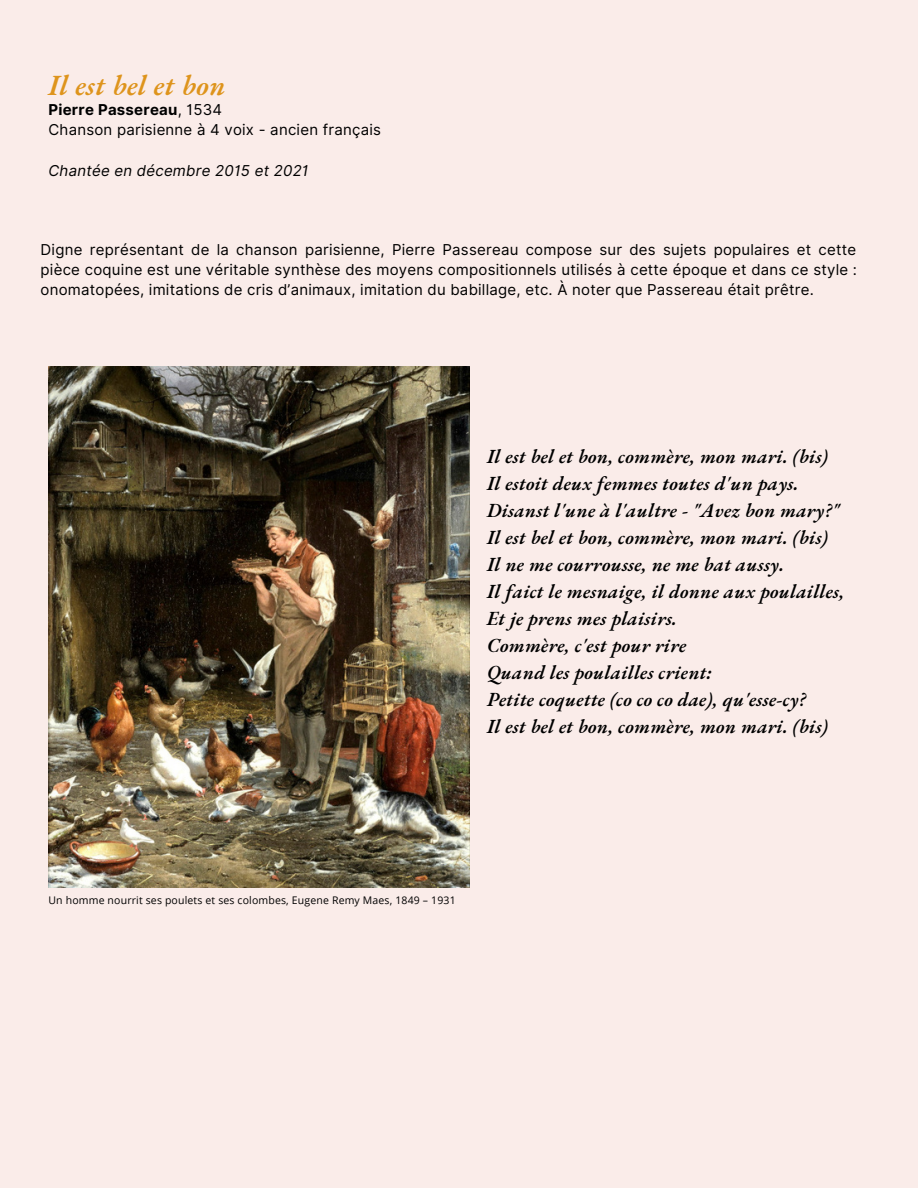
<style>
.page{position:relative;width:918px;height:1188px;background:#faece9}
.page>*{position:absolute;margin:0;border:0;box-sizing:border-box;transform-origin:0 0}
.t1{font:italic 600 28.5px "EB Garamond";letter-spacing:.015em;color:#de941c}
.t2{font:italic 600 19.5px "EB Garamond";letter-spacing:.015em;color:#000}
.t3{font:15px/20.2px "Inter";letter-spacing:.015em;color:#000;text-align:justify}
.t4{font:italic 15px "Inter";letter-spacing:.015em;color:#000}
.t5{font:700 15px "Inter";letter-spacing:.015em;color:#000}
.t6{font:10.5px "Open Sans";letter-spacing:.015em;color:#000}
.s1{font-weight:400}
</style>
<div class="page">
<img style="left:48px;top:367px;width:421px;height:521px">
<p class="t1" style="left:48px;top:66px;width:179px">Il est bel et bon</p>
<p class="t5" style="left:48px;top:101px;width:175px">Pierre Passereau<span class="s1">, 1534</span></p>
<p class="t3" style="left:48px;top:120px;width:334px">Chanson parisienne à 4 voix - ancien français</p>
<p class="t4" style="left:48px;top:161px;width:262px">Chantée en décembre 2015 et 2021</p>
<p class="t3" style="left:41px;top:239px;width:818px">Digne représentant de la chanson parisienne, Pierre Passereau compose sur des sujets populaires et cette pièce coquine est une véritable synthèse des moyens compositionnels utilisés à cette époque et dans ce style : onomatopées, imitations de cris d’animaux, imitation du babillage, etc. À noter que Passereau était prêtre.</p>
<p class="t2" style="left:487px;top:444px;width:342px">Il est bel et bon, commère, mon mari. (bis)</p>
<p class="t2" style="left:487px;top:471px;width:313px">Il estoit deux femmes toutes d'un pays.</p>
<p class="t2" style="left:487px;top:498px;width:354px">Disanst l'une à l'aultre - "Avez bon mary?"</p>
<p class="t2" style="left:487px;top:525px;width:342px">Il est bel et bon, commère, mon mari. (bis)</p>
<p class="t2" style="left:487px;top:552px;width:299px">Il ne me courrousse, ne me bat aussy.</p>
<p class="t2" style="left:487px;top:579px;width:359px">Il faict le mesnaige, il donne aux poulailles,</p>
<p class="t2" style="left:487px;top:606px;width:192px">Et je prens mes plaisirs.</p>
<p class="t2" style="left:487px;top:633px;width:201px">Commère, c'est pour rire</p>
<p class="t2" style="left:487px;top:660px;width:226px">Quand les poulailles crient:</p>
<p class="t2" style="left:487px;top:687px;width:321px">Petite coquette (co co co dae), qu'esse-cy?</p>
<p class="t2" style="left:487px;top:714px;width:342px">Il est bel et bon, commère, mon mari. (bis)</p>
<p class="t6" style="left:48px;top:893px;width:409px">Un homme nourrit ses poulets et ses colombes, Eugene Remy Maes, 1849 – 1931</p>
</div>
